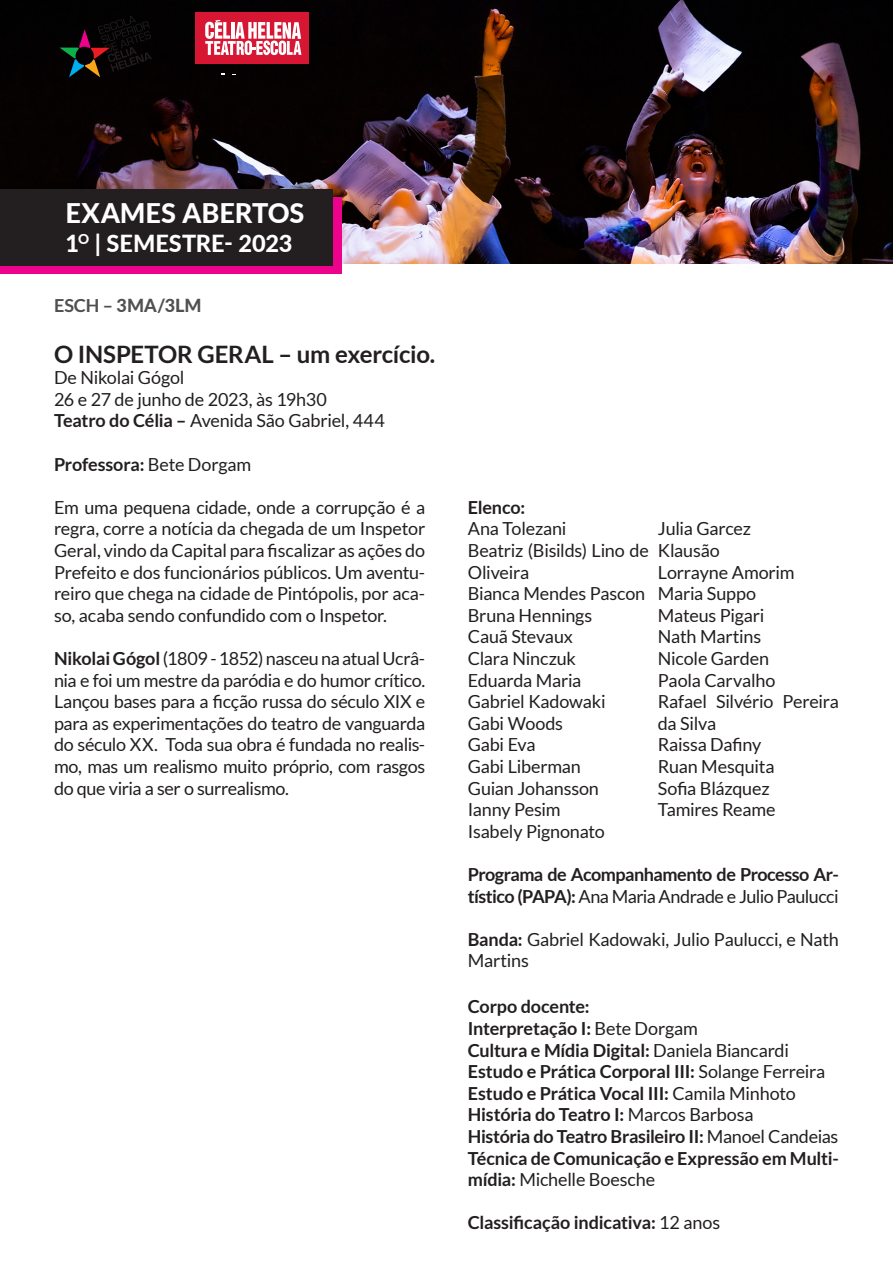
<style>
.page{position:relative;width:893px;height:1263px;background:#fff}
.page>*{position:absolute;margin:0;border:0;box-sizing:border-box;transform-origin:0 0}
.t1{font:800 27px "Lato";color:#fff}
.tit_peça{font:700 24px "Lato";letter-spacing:-.01em;color:#231f20}
.t2{font:800 23.55px "Lato";color:#fff}
.Corpo_A{font:18px/21.6px "Lato";letter-spacing:-.015em;color:#231f20;text-align:justify}
.Corpo_A-2{font:700 18px/21.6px "Lato";letter-spacing:-.015em;color:#231f20}
.elenco{font:18px/21.6px "Lato";letter-spacing:-.01em;color:#231f20}
.turma{font:800 18px "Lato";color:#505052}
.s1{font-weight:700}
.s2{font-weight:400}
</style>
<div class="page">
<img style="left:0;top:0;width:893px;height:263px">
<div style="left:0;top:197px;width:341px;height:77px;background:#ed028c"></div>
<div style="left:0;top:189px;width:333px;height:76px;background:#231f20"></div>
<svg style="left:60px;top:16px;width:92px;height:61px;background:#130e0e"></svg>
<div style="left:195px;top:13px;width:114px;height:51px;background:#d71634"></div>
<svg style="left:205px;top:20px;width:96px;height:35px"></svg>
<h1 class="t1" style="left:66px;top:194px;width:240px">EXAMES ABERTOS</h1>
<h3 class="t2" style="left:66px;top:226px;width:228px">1<sup>O</sup> | SEMESTRE- 2023</h3>
<p class="turma" style="left:54px;top:292px;width:149px"><span class="s1">ESCH –</span> 3MA/3LM</p>
<p class="tit_peça" style="left:54px;top:340px;width:383px">O INSPETOR GERAL – um exercício.</p>
<p class="Corpo_A" style="left:54px;top:367px;width:132px">De Nikolai Gógol</p>
<p class="Corpo_A" style="left:54px;top:388px;width:274px">26 e 27 de junho de 2023, às 19h30</p>
<p class="Corpo_A" style="left:54px;top:410px;width:332px"><span class="s1">Teatro do Célia –</span> Avenida São Gabriel, 444</p>
<p class="Corpo_A-2" style="left:54px;top:453px;width:199px">Professora: <span class="s2">Bete Dorgam</span></p>
<p class="Corpo_A" style="left:54px;top:496px;width:373px">Em uma pequena cidade, onde a corrupção é a regra, corre a notícia da chegada de um Inspetor Geral, vindo da Capital para fiscalizar as ações do Prefeito e dos funcionários públicos. Um aventu&shy;reiro que chega na cidade de Pintópolis, por aca&shy;so, acaba sendo confundido com o Inspetor.</p>
<p class="Corpo_A" style="left:54px;top:647px;width:373px"><span class="s1">Nikolai Gógol</span> (1809 - 1852) nasceu na atual Ucrâ&shy;nia e foi um mestre da paródia e do humor crítico.<br>Lançou bases para a ficção russa do século XIX e para as experimentações do teatro de vanguarda do século XX. Toda sua obra é fundada no realis&shy;mo, mas um realismo muito próprio, com rasgos do que viria a ser o surrealismo.</p>
<p class="Corpo_A-2" style="left:468px;top:496px;width:59px">Elenco:</p>
<p class="elenco" style="left:468px;top:518px;width:100px">Ana Tolezani</p>
<p class="elenco" style="left:468px;top:539px;width:183px">Beatriz (Bisilds) Lino de<br>Oliveira</p>
<p class="elenco" style="left:468px;top:583px;width:179px">Bianca Mendes Pascon</p>
<p class="elenco" style="left:468px;top:604px;width:126px">Bruna Hennings</p>
<p class="elenco" style="left:468px;top:626px;width:107px">Cauã Stevaux</p>
<p class="elenco" style="left:468px;top:647px;width:110px">Clara Ninczuk</p>
<p class="elenco" style="left:468px;top:669px;width:115px">Eduarda Maria</p>
<p class="elenco" style="left:468px;top:691px;width:139px">Gabriel Kadowaki</p>
<p class="elenco" style="left:468px;top:712px;width:97px">Gabi Woods</p>
<p class="elenco" style="left:468px;top:734px;width:69px">Gabi Eva</p>
<p class="elenco" style="left:468px;top:755px;width:115px">Gabi Liberman</p>
<p class="elenco" style="left:468px;top:777px;width:133px">Guian Johansson</p>
<p class="elenco" style="left:468px;top:799px;width:94px">Ianny Pesim</p>
<p class="elenco" style="left:468px;top:820px;width:139px">Isabely Pignonato</p>
<p class="elenco" style="left:658px;top:518px;width:95px">Julia Garcez</p>
<p class="elenco" style="left:658px;top:539px;width:63px">Klausão</p>
<p class="elenco" style="left:658px;top:561px;width:138px">Lorrayne Amorim</p>
<p class="elenco" style="left:658px;top:583px;width:100px">Maria Suppo</p>
<p class="elenco" style="left:658px;top:604px;width:108px">Mateus Pigari</p>
<p class="elenco" style="left:658px;top:626px;width:105px">Nath Martins</p>
<p class="elenco" style="left:658px;top:647px;width:113px">Nicole Garden</p>
<p class="elenco" style="left:658px;top:669px;width:119px">Paola Carvalho</p>
<p class="elenco" style="left:658px;top:691px;width:183px">Rafael Silvério Pereira da Silva</p>
<p class="elenco" style="left:658px;top:734px;width:105px">Raissa Dafiny</p>
<p class="elenco" style="left:658px;top:755px;width:118px">Ruan Mesquita</p>
<p class="elenco" style="left:658px;top:777px;width:113px">Sofia Blázquez</p>
<p class="elenco" style="left:658px;top:799px;width:119px">Tamires Reame</p>
<p class="Corpo_A-2" style="left:468px;top:863px;width:373px">Programa de Acompanhamento de Processo Ar&shy;tístico (PAPA): <span class="s2">Ana Maria Andrade e Julio Paulucci</span></p>
<p class="Corpo_A" style="left:468px;top:928px;width:373px"><span class="s1">Banda:</span> Gabriel Kadowaki, Julio Paulucci, e Nath<br>Martins</p>
<p class="Corpo_A-2" style="left:468px;top:996px;width:123px">Corpo docente:</p>
<p class="Corpo_A-2" style="left:468px;top:1017px;width:232px">Interpretação I: <span class="s2">Bete Dorgam</span></p>
<p class="Corpo_A-2" style="left:468px;top:1039px;width:323px">Cultura e Mídia Digital: <span class="s2">Daniela Biancardi</span></p>
<p class="Corpo_A-2" style="left:468px;top:1060px;width:359px">Estudo e Prática Corporal III: <span class="s2">Solange Ferreira</span></p>
<p class="Corpo_A-2" style="left:468px;top:1082px;width:329px">Estudo e Prática Vocal III: <span class="s2">Camila Minhoto</span></p>
<p class="Corpo_A-2" style="left:468px;top:1104px;width:287px">História do Teatro I: <span class="s2">Marcos Barbosa</span></p>
<p class="Corpo_A-2" style="left:468px;top:1125px;width:372px">História do Teatro Brasileiro II: <span class="s2">Manoel Candeias</span></p>
<p class="Corpo_A-2" style="left:468px;top:1147px;width:373px">Técnica de Comunicação e Expressão em Multi&shy;mídia: <span class="s2">Michelle Boesche</span></p>
<p class="Corpo_A-2" style="left:468px;top:1212px;width:254px">Classificação indicativa: <span class="s2">12 anos</span></p>
</div>
